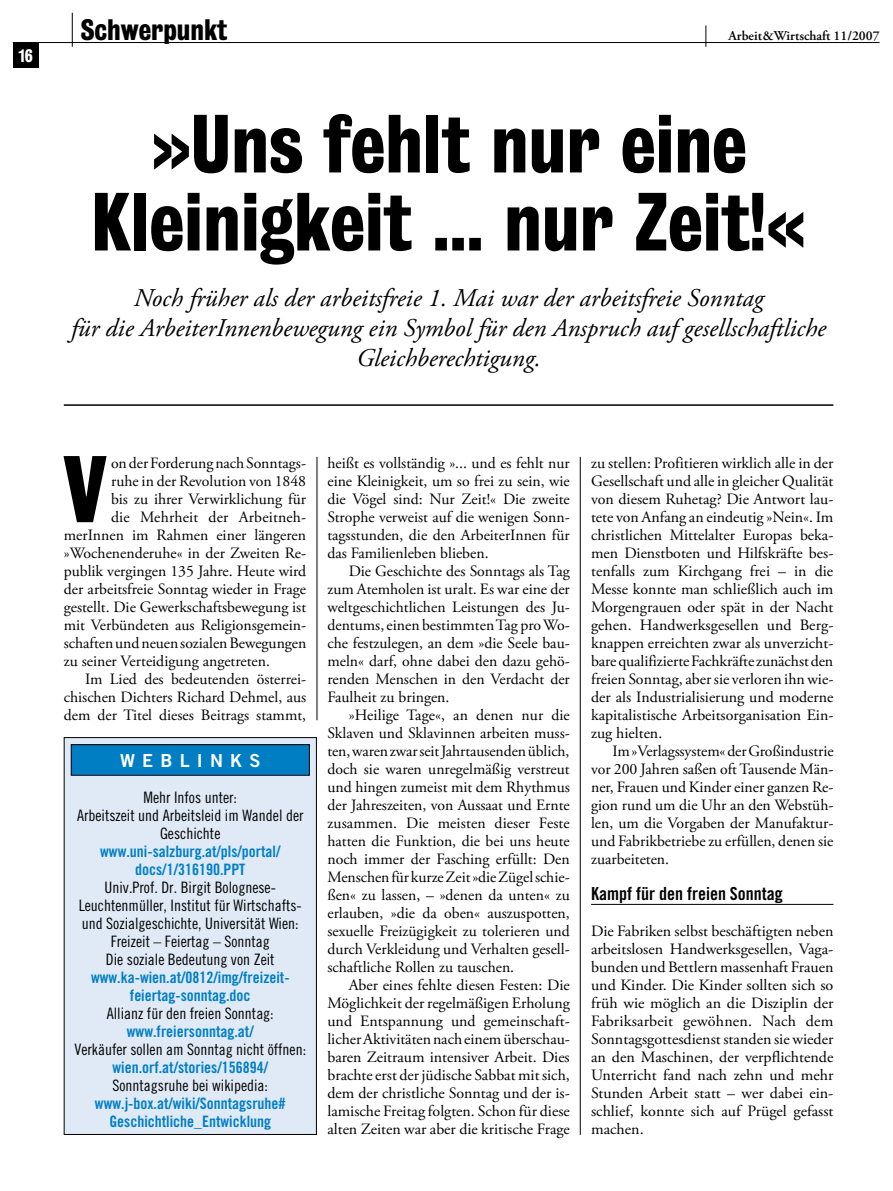
<style>
.page{position:relative;width:893px;height:1191px;background:#fff}
.page>*{position:absolute;margin:0;border:0;box-sizing:border-box;transform-origin:0 0}
.t1{font:86.1px "Bureau Grot Three Seven";color:#000}
.t2{font:75px/78px "Bureau Grot Three Seven";color:#000;text-align:center}
.t3{font:27px "Bureau Grot Three Seven";color:#000}
.t4{font:italic 25.5px/30px "Adobe Garamond Pro";color:#000;text-align:center}
.t5{font:18px "Trade Gothic Bold Cond Twenty";color:#000}
.t6{font:18px "Trade Gothic Bold Two";letter-spacing:.4em;color:#fff}
.t7{font:16.5px "Bureau Grot Three Seven";color:#fff}
.t8{font:15.75px/18px "Adobe Garamond Pro";color:#000;text-align:justify}
.t9{font:15.75px/18px "Trade Gothic Cond Eighteen";color:#000;text-align:center}
.t10{font:15.75px/18px "Trade Gothic Bold Cond Twenty";color:#007ec4;text-align:center}
.t11{font:600 13.5px "Adobe Garamond Pro";color:#000}
</style>
<div class="page">
<div style="left:13px;top:42px;width:25px;height:26px;background:#000"></div>
<hr style="left:13px;top:42px;width:867px;height:1px;background:#000">
<hr style="left:72px;top:13px;width:1px;height:34px;background:#000">
<svg style="left:705px;top:26px;width:1px;height:21px"></svg>
<hr style="left:591px;top:904px;width:242px;height:1px;background:#000">
<hr style="left:64px;top:404px;width:769px;height:2px;background:#000">
<div style="left:64px;top:737px;width:252px;height:397px;background:#dfeaf6"></div>
<div style="left:64px;top:737px;width:253px;height:397px;border:1px solid #000"></div>
<div style="left:71px;top:744px;width:238px;height:31px;background:#007ec4"></div>
<div style="left:71px;top:744px;width:239px;height:31px;border:1px solid #000"></div>
<hr style="left:317px;top:457px;width:1px;height:263px;background:#000">
<hr style="left:580px;top:457px;width:1px;height:677px;background:#000">
<p class="t7" style="left:19px;top:46px;width:16px">16</p>
<h3 class="t3" style="left:81px;top:15px;width:148px">Schwerpunkt</h3>
<p class="t11" style="left:728px;top:28px;width:153px">Arbeit&amp;Wirtschaft 11/2007</p>
<h2 class="t2" style="left:92px;top:105px;width:716px">ÈUns fehlt nur eine<br>Kleinigkeit … nur Zeit!Ç</h2>
<h3 class="t4" style="left:71px;top:284px;width:756px">Noch früher als der arbeitsfreie 1. Mai war der arbeitsfreie Sonntag<br>für die ArbeiterInnenbewegung ein Symbol für den Anspruch auf gesellschaftliche<br>Gleichberechtigung.</h3>
<h1 class="t1" style="left:64px;top:439px;width:44px">V</h1>
<p class="t8" style="left:111px;top:455px;width:197px">on der Forderung nach Sonntags-</p>
<p class="t8" style="left:111px;top:473px;width:197px">ruhe in der Revolution von 1848</p>
<p class="t8" style="left:111px;top:491px;width:197px">bis zu ihrer Verwirklichung für</p>
<p class="t8" style="left:111px;top:509px;width:197px">die Mehrheit der Arbeitneh-</p>
<p class="t8" style="left:64px;top:527px;width:244px">merInnen im Rahmen einer längeren</p>
<p class="t8" style="left:64px;top:545px;width:244px">»Wochenenderuhe« in der Zweiten Re-</p>
<p class="t8" style="left:64px;top:563px;width:244px">publik vergingen 135 Jahre. Heute wird</p>
<p class="t8" style="left:64px;top:581px;width:244px">der arbeitsfreie Sonntag wieder in Frage</p>
<p class="t8" style="left:64px;top:599px;width:244px">gestellt. Die Gewerkschaftsbewegung ist</p>
<p class="t8" style="left:64px;top:617px;width:244px">mit Verbündeten aus Religionsgemein-</p>
<p class="t8" style="left:64px;top:635px;width:244px">schaften und neuen sozialen Bewegungen</p>
<p class="t8" style="left:64px;top:653px;width:208px">zu seiner Verteidigung angetreten.</p>
<p class="t8" style="left:85px;top:671px;width:223px">Im Lied des bedeutenden österrei-</p>
<p class="t8" style="left:64px;top:689px;width:244px">chischen Dichters Richard Dehmel, aus</p>
<p class="t8" style="left:64px;top:707px;width:244px">dem der Titel dieses Beitrags stammt,</p>
<p class="t6" style="left:120px;top:749px;width:142px">WEBLINKS</p>
<p class="t9" style="left:77px;top:788px;width:228px">Mehr Infos unter:<br>Arbeitszeit und Arbeitsleid im Wandel der<br>Geschichte</p>
<p class="t10" style="left:100px;top:842px;width:182px">www.uni-salzburg.at/pls/portal/ docs/1/316190.PPT</p>
<p class="t9" style="left:79px;top:878px;width:225px">Univ.Prof. Dr. Birgit Bolognese-Leuchtenmüller, Institut für Wirtschafts&shy;und Sozialgeschichte, Universität Wien:<br>Freizeit – Feiertag – Sonntag<br>Die soziale Bedeutung von Zeit</p>
<p class="t10" style="left:91px;top:968px;width:200px">www.ka-wien.at/0812/img/freizeit&shy;feiertag-sonntag.doc</p>
<p class="t9" style="left:107px;top:1004px;width:169px">Allianz für den freien Sonntag:</p>
<p class="t10" style="left:127px;top:1022px;width:128px">www.freiersonntag.at/</p>
<p class="t9" style="left:74px;top:1040px;width:233px">Verkäufer sollen am Sonntag nicht öffnen:</p>
<p class="t10" style="left:112px;top:1058px;width:157px">wien.orf.at/stories/156894/</p>
<p class="t9" style="left:112px;top:1076px;width:157px">Sonntagsruhe bei wikipedia:</p>
<p class="t10" style="left:95px;top:1094px;width:192px">www.j-box.at/wiki/Sonntagsruhe#<br>Geschichtliche_Entwicklung</p>
<p class="t8" style="left:327px;top:455px;width:244px">heißt es vollständig »... und es fehlt nur eine Kleinigkeit, um so frei zu sein, wie die Vögel sind: Nur Zeit!« Die zweite Strophe verweist auf die wenigen Sonn&shy;tagsstunden, die den ArbeiterInnen für das Familienleben blieben.</p>
<p class="t8" style="left:327px;top:563px;width:244px;text-indent:21px">Die Geschichte des Sonntags als Tag zum Atemholen ist uralt. Es war eine der weltgeschichtlichen Leistungen des Ju&shy;dentums, einen bestimmten Tag pro Wo&shy;che festzulegen, an dem »die Seele bau&shy;meln« darf, ohne dabei den dazu gehö&shy;renden Menschen in den Verdacht der Faulheit zu bringen.</p>
<p class="t8" style="left:327px;top:707px;width:244px;text-indent:21px">»Heilige Tage«, an denen nur die Sklaven und Sklavinnen arbeiten muss&shy;ten, waren zwar seit Jahrtausenden üblich, doch sie waren unregelmäßig verstreut und hingen zumeist mit dem Rhythmus der Jahreszeiten, von Aussaat und Ernte zusammen. Die meisten dieser Feste hatten die Funktion, die bei uns heute noch immer der Fasching erfüllt: Den Menschen für kurze Zeit »die Zügel schie&shy;ßen« zu lassen, – »denen da unten« zu erlauben, »die da oben« auszuspotten, sexuelle Freizügigkeit zu tolerieren und durch Verkleidung und Verhalten gesell&shy;schaftliche Rollen zu tauschen.</p>
<p class="t8" style="left:327px;top:977px;width:244px;text-indent:21px">Aber eines fehlte diesen Festen: Die Möglichkeit der regelmäßigen Erholung und Entspannung und gemeinschaft&shy;licher Aktivitäten nach einem überschau&shy;baren Zeitraum intensiver Arbeit. Dies brachte erst der jüdische Sabbat mit sich, dem der christliche Sonntag und der is&shy;lamische Freitag folgten. Schon für diese alten Zeiten war aber die kritische Frage</p>
<p class="t8" style="left:591px;top:455px;width:244px">zu stellen: Profitieren wirklich alle in der Gesellschaft und alle in gleicher Qualität von diesem Ruhetag? Die Antwort lau&shy;tete von Anfang an eindeutig »Nein«. Im christlichen Mittelalter Europas beka&shy;men Dienstboten und Hilfskräfte bes&shy;tenfalls zum Kirchgang frei – in die Messe konnte man schließlich auch im Morgengrauen oder spät in der Nacht gehen. Handwerksgesellen und Berg&shy;knappen erreichten zwar als unverzicht&shy;bare qualifizierte Fachkräfte zunächst den freien Sonntag, aber sie verloren ihn wie&shy;der als Industrialisierung und moderne kapitalistische Arbeitsorganisation Ein&shy;zug hielten.</p>
<p class="t8" style="left:591px;top:743px;width:244px;text-indent:21px">Im »Verlagssystem« der Großindustrie vor 200 Jahren saßen oft Tausende Män&shy;ner, Frauen und Kinder einer ganzen Re&shy;gion rund um die Uhr an den Webstüh&shy;len, um die Vorgaben der Manufaktur&shy;und Fabrikbetriebe zu erfüllen, denen sie zuarbeiteten.</p>
<p class="t5" style="left:591px;top:883px;width:193px">Kampf für den freien Sonntag</p>
<p class="t8" style="left:591px;top:923px;width:244px">Die Fabriken selbst beschäftigten neben arbeitslosen Handwerksgesellen, Vaga&shy;bunden und Bettlern massenhaft Frauen und Kinder. Die Kinder sollten sich so früh wie möglich an die Disziplin der Fabriksarbeit gewöhnen. Nach dem Sonntagsgottesdienst standen sie wieder an den Maschinen, der verpflichtende Unterricht fand nach zehn und mehr Stunden Arbeit statt – wer dabei ein&shy;schlief, konnte sich auf Prügel gefasst machen.</p>
</div>
